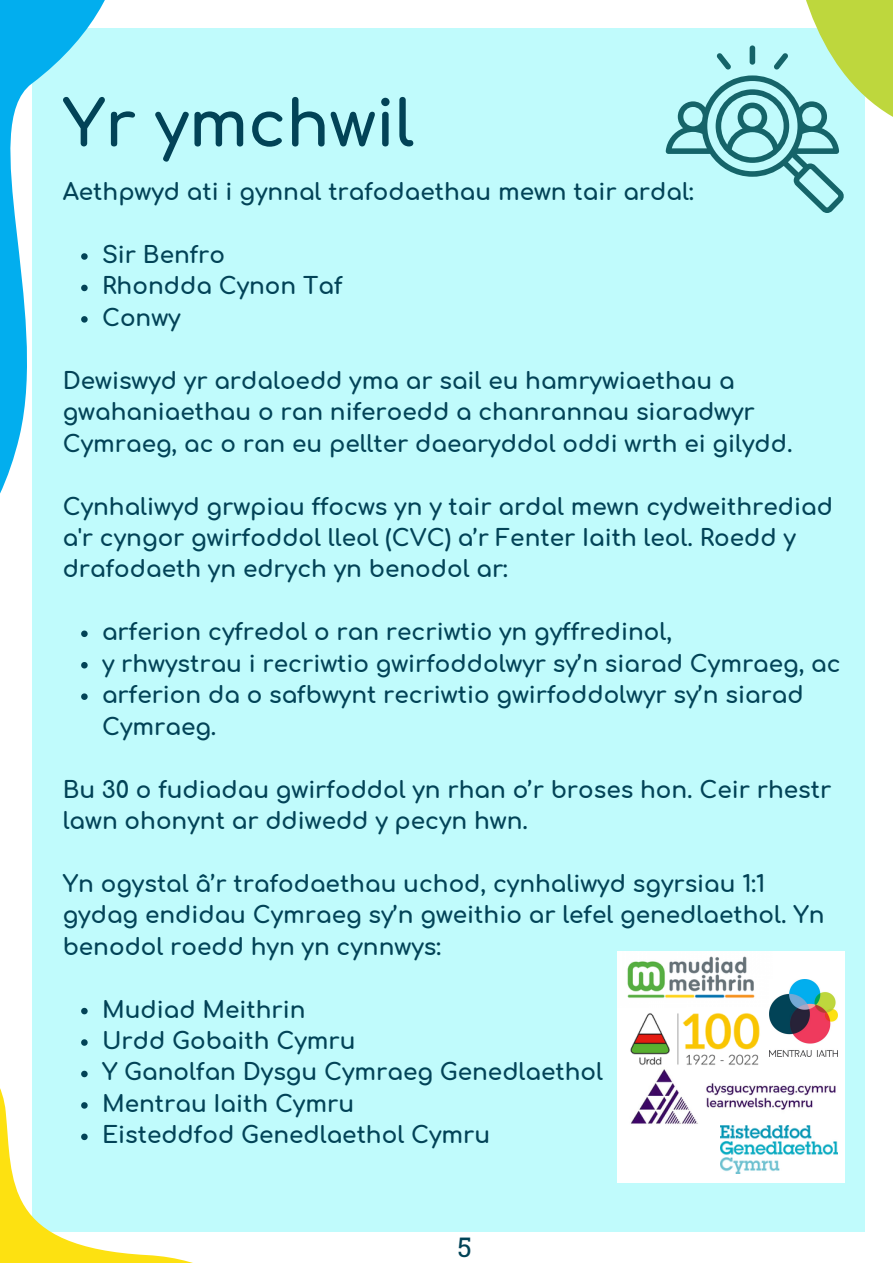
<style>
.page{position:relative;width:893px;height:1264px;background:#fff}
.page>*{position:absolute;margin:0;border:0;box-sizing:border-box;transform-origin:0 0}
.t1{font:700 63.45px "Comfortaa";color:#024357}
.t2{font:27px "Roboto Slab";color:#024357}
.t3{font:700 23.1px/31.5px "Comfortaa";color:#024357}
</style>
<div class="page">
<div style="left:32px;top:28px;width:832px;height:1203px;background:#c0fbfc"></div>
<svg style="left:81px;top:630px;width:7px;height:7px"></svg>
<svg style="left:81px;top:662px;width:7px;height:6px"></svg>
<svg style="left:81px;top:693px;width:7px;height:7px"></svg>
<div style="left:617px;top:951px;width:227px;height:231px;background:#fff"></div>
<img style="left:630px;top:1013px;width:150px;height:52px">
<img style="left:627px;top:956px;width:128px;height:42px">
<img style="left:630px;top:1069px;width:206px;height:55px">
<img style="left:769px;top:979px;width:68px;height:77px">
<img style="left:720px;top:1125px;width:117px;height:48px">
<svg style="left:0;top:0;width:105px;height:494px"></svg>
<svg style="left:665px;top:0;width:227px;height:316px"></svg>
<svg style="left:0;top:1007px;width:351px;height:255px"></svg>
<h1 class="t1" style="left:63px;top:90px;width:353px">Yr ymchwil</h1>
<p class="t3" style="left:63px;top:177px;width:632px">Aethpwyd ati i gynnal trafodaethau mewn tair ardal:</p>
<p class="t3" style="left:102px;top:240px;width:242px">Sir Benfro<br>Rhondda Cynon Taf<br>Conwy</p>
<p class="t3" style="left:63px;top:365px;width:731px">Dewiswyd yr ardaloedd yma ar sail eu hamrywiaethau a gwahaniaethau o ran niferoedd a chanrannau siaradwyr<br>Cymraeg, ac o ran eu pellter daearyddol oddi wrth ei gilydd.</p>
<p class="t3" style="left:63px;top:491px;width:771px">Cynhaliwyd grwpiau ffocws yn y tair ardal mewn cydweithrediad a'r cyngor gwirfoddol lleol (CVC) a’r Fenter Iaith leol. Roedd y drafodaeth yn edrych yn benodol ar:</p>
<p class="t3" style="left:102px;top:617px;width:740px">arferion cyfredol o ran recriwtio yn gyffredinol,<br>y rhwystrau i recriwtio gwirfoddolwyr sy’n siarad Cymraeg, ac arferion da o safbwynt recriwtio gwirfoddolwyr sy’n siarad Cymraeg.</p>
<p class="t3" style="left:63px;top:774px;width:770px">Bu 30 o fudiadau gwirfoddol yn rhan o’r broses hon. Ceir rhestr lawn ohonynt ar ddiwedd y pecyn hwn.</p>
<p class="t3" style="left:63px;top:868px;width:763px">Yn ogystal â’r trafodaethau uchod, cynhaliwyd sgyrsiau 1:1 gydag endidau Cymraeg sy’n gweithio ar lefel genedlaethol. Yn benodol roedd hyn yn cynnwys:</p>
<p class="t3" style="left:102px;top:994px;width:502px">Mudiad Meithrin<br>Urdd Gobaith Cymru<br>Y Ganolfan Dysgu Cymraeg Genedlaethol<br>Mentrau Iaith Cymru<br>Eisteddfod Genedlaethol Cymru</p>
<p class="t2" style="left:457px;top:1228px;width:16px">5</p>
</div>
